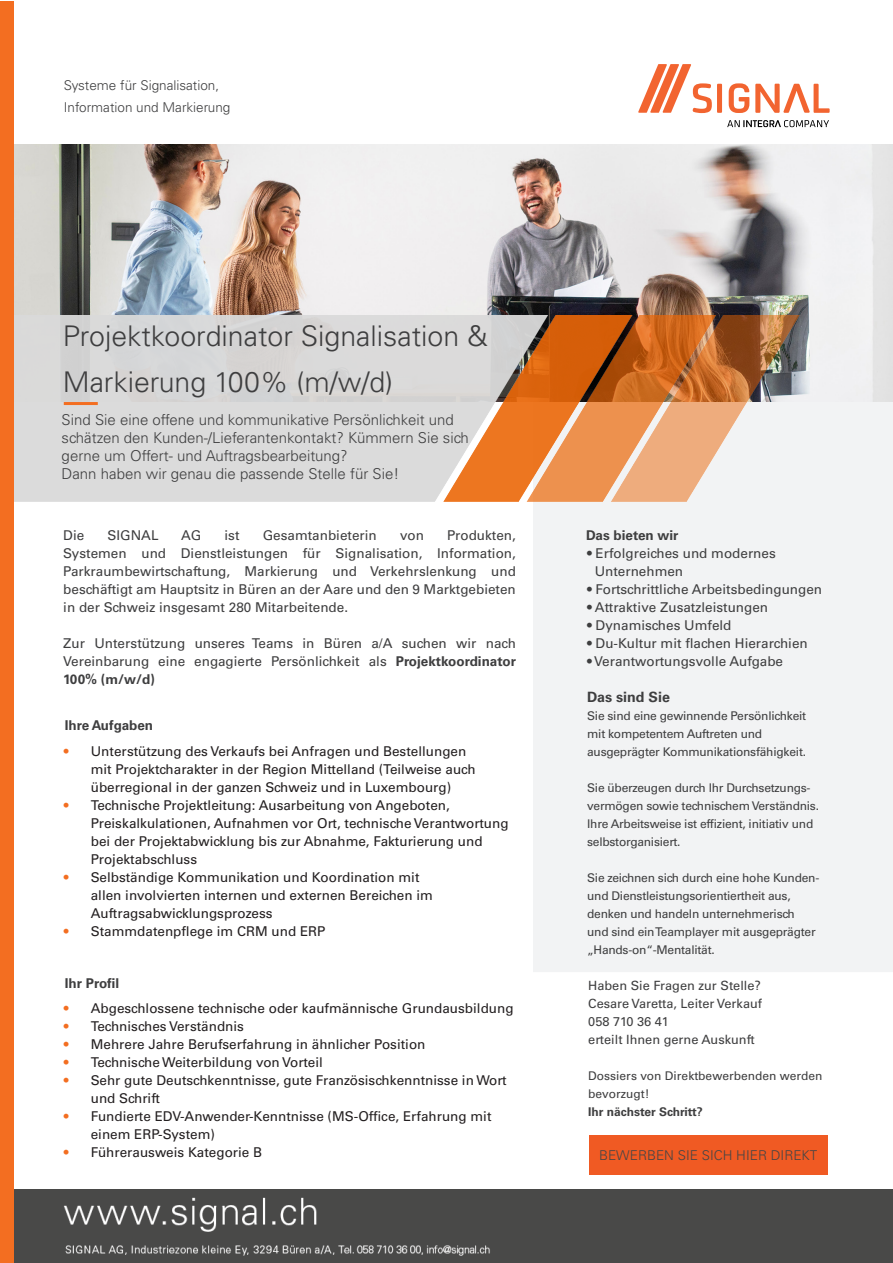
<style>
.page{position:relative;width:893px;height:1263px;background:#fff}
.page>*{position:absolute;margin:0;border:0;box-sizing:border-box;transform-origin:0 0}
.Beruf{font:300 28.5px "Univers LT Std";color:#3e3e3f}
.Lead{font:300 15px/18px "Univers LT Std";color:#3e3e3f}
.Lauftext{font:700 14.25px "Univers LT Std";color:#3e3e3f}
.Lauftext-2{font:13.5px/18px "Univers LT Std";color:#231f20}
.Untertitel{font:13.5px/18px "Univers LT Std";color:#3e3e3f;text-align:justify}
.Lauftext-3{font:13.5px/18px "Univers LT Std";color:#3e3e3f}
.Lauftext-4{font:300 13.5px "Univers LT Std";color:#3e3e3f}
.Lauftext-5{font:300 13.5px "Univers LT Std";color:#434546}
.Lauftext-6{font:700 13.5px "Univers LT Std";color:#3e3e3f}
.Untertitel-2{font:700 13.5px "Univers LT Std";color:#3e3e3f}
.Postfach{font:12.75px "Univers LT Std";color:#3e3e3f}
.Lauftext-7{font:12px/18px "Univers LT Std";letter-spacing:-.02em;color:#3e3e3f}
.Postfach-2{font:12px/18px "Univers LT Std";color:#3e3e3f}
.Postfach-3{font:700 12px "Univers LT Std";color:#3e3e3f}
.s1{font-weight:700}
.s2{color:#f36e21}
</style>
<div class="page">
<div style="left:533px;top:401px;width:360px;height:571px;background:#f2f3f4"></div>
<img style="left:0;top:1189px;width:893px;height:74px">
<img style="left:14px;top:145px;width:879px;height:256px">
<svg style="left:638px;top:64px;width:192px;height:49px"></svg>
<svg style="left:727px;top:120px;width:102px;height:7px"></svg>
<img style="left:14px;top:315px;width:793px;height:186px">
<hr style="left:64px;top:402px;width:34px;height:3px;background:#f36e21">
<div style="left:0;top:1px;width:14px;height:1261px;background:#f36e21"></div>
<div style="left:589px;top:1135px;width:238px;height:39px;background:#f05a23"></div>
<p class="Lauftext-4" style="left:64px;top:77px;width:157px">Systeme für Signalisation,</p>
<p class="Lauftext-4" style="left:64px;top:99px;width:168px">Information und Markierung</p>
<p class="Beruf" style="left:63px;top:318px;width:426px">Projektkoordinator Signalisation &amp;</p>
<p class="Beruf" style="left:63px;top:365px;width:332px">Markierung 100% (m/w/d)</p>
<p class="Lead" style="left:62px;top:410px;width:409px">Sind Sie eine offene und kommunikative Persönlichkeit und schätzen den Kunden-/Lieferantenkontakt? Kümmern Sie sich gerne um Offert- und Auftragsbearbeitung?</p>
<p class="Lead" style="left:62px;top:464px;width:339px">Dann haben wir genau die passende Stelle für Sie!</p>
<p class="Untertitel" style="left:63px;top:526px;width:23px">Die</p>
<p class="Untertitel" style="left:108px;top:526px;width:53px">SIGNAL</p>
<p class="Untertitel" style="left:181px;top:526px;width:21px">AG</p>
<p class="Untertitel" style="left:224px;top:526px;width:16px">ist</p>
<p class="Untertitel" style="left:263px;top:526px;width:116px">Gesamtanbieterin</p>
<p class="Untertitel" style="left:400px;top:526px;width:25px">von</p>
<p class="Untertitel" style="left:63px;top:526px;width:454px;text-indent:384px">Produkten, Systemen und Dienstleistungen für Signalisation, Information, Parkraumbewirtschaftung, Markierung und Verkehrslenkung und beschäftigt am Hauptsitz in Büren an der Aare und den 9 Marktgebieten in der Schweiz insgesamt 280 Mitarbeitende.</p>
<p class="Untertitel" style="left:63px;top:634px;width:454px">Zur Unterstützung unseres Teams in Büren a/A suchen wir nach Vereinbarung eine engagierte Persönlichkeit als <span class="s1">Projektkoordinator 100% (m/w/d)</span></p>
<p class="Lauftext-6" style="left:65px;top:717px;width:90px">Ihre Aufgaben</p>
<p class="Lauftext-2" style="left:91px;top:742px;width:386px;text-indent:-27px"><span class="s2">•</span> Unterstützung des Verkaufs bei Anfragen und Bestellungen mit Projektcharakter in der Region Mittelland (Teilweise auch überregional in der ganzen Schweiz und in Luxembourg)</p>
<p class="Lauftext-2" style="left:91px;top:796px;width:419px;text-indent:-27px"><span class="s2">•</span> Technische Projektleitung: Ausarbeitung von Angeboten, Preiskalkulationen, Aufnahmen vor Ort, technische Verantwortung bei der Projektabwicklung bis zur Abnahme, Fakturierung und Projektabschluss</p>
<p class="Lauftext-2" style="left:91px;top:868px;width:344px;text-indent:-27px"><span class="s2">•</span> Selbständige Kommunikation und Koordination mit allen involvierten internen und externen Bereichen im<br>Auftragsabwicklungsprozess</p>
<p class="Lauftext-2" style="left:64px;top:922px;width:263px"><span class="s2">•</span> Stammdatenpflege im CRM und ERP</p>
<p class="Untertitel-2" style="left:586px;top:527px;width:94px">Das bieten wir</p>
<p class="Lauftext-3" style="left:595px;top:544px;width:183px;text-indent:-8px">• Erfolgreiches und modernes<br>Unternehmen</p>
<p class="Lauftext-3" style="left:587px;top:580px;width:237px">• Fortschrittliche Arbeitsbedingungen</p>
<p class="Lauftext-3" style="left:587px;top:598px;width:182px">• Attraktive Zusatzleistungen</p>
<p class="Lauftext-3" style="left:587px;top:616px;width:146px">• Dynamisches Umfeld</p>
<p class="Lauftext-3" style="left:587px;top:634px;width:222px">• Du-Kultur mit flachen Hierarchien</p>
<p class="Lauftext-3" style="left:587px;top:652px;width:197px">• Verantwortungsvolle Aufgabe</p>
<p class="Lauftext" style="left:587px;top:689px;width:84px">Das sind Sie</p>
<p class="Lauftext-7" style="left:587px;top:707px;width:221px">Sie sind eine gewinnende Persönlichkeit</p>
<p class="Lauftext-7" style="left:587px;top:725px;width:220px">mit kompetentem Auftreten und ausgeprägter Kommunikationsfähigkeit.</p>
<p class="Lauftext-7" style="left:587px;top:779px;width:233px">Sie überzeugen durch Ihr Durchsetzungs&shy;vermögen sowie technischem Verständnis.<br>Ihre Arbeitsweise ist effizient, initiativ und selbstorganisiert.</p>
<p class="Lauftext-7" style="left:587px;top:869px;width:234px">Sie zeichnen sich durch eine hohe Kunden&shy;und Dienstleistungsorientiertheit aus, denken und handeln unternehmerisch und sind ein Teamplayer mit ausgeprägter „Hands-on“-Mentalität.</p>
<p class="Lauftext-6" style="left:65px;top:976px;width:56px">Ihr Profil</p>
<p class="Postfach" style="left:588px;top:978px;width:174px">Haben Sie Fragen zur Stelle?</p>
<p class="Postfach" style="left:588px;top:996px;width:175px">Cesare Varetta, Leiter Verkauf</p>
<p class="Postfach" style="left:588px;top:1014px;width:82px">058 710 36 41</p>
<p class="Postfach" style="left:588px;top:1032px;width:168px">erteilt Ihnen gerne Auskunft</p>
<p class="Postfach-2" style="left:588px;top:1067px;width:236px">Dossiers von Direktbewerbenden werden bevorzugt!</p>
<p class="Postfach-3" style="left:588px;top:1105px;width:116px">Ihr nächster Schritt?</p>
<p class="Lauftext-2" style="left:64px;top:999px;width:451px"><span class="s2">•</span> Abgeschlossene technische oder kaufmännische Grundausbildung</p>
<p class="Lauftext-2" style="left:64px;top:1017px;width:182px"><span class="s2">•</span> Technisches Verständnis</p>
<p class="Lauftext-2" style="left:64px;top:1035px;width:363px"><span class="s2">•</span> Mehrere Jahre Berufserfahrung in ähnlicher Position</p>
<p class="Lauftext-2" style="left:64px;top:1053px;width:261px"><span class="s2">•</span> Technische Weiterbildung von Vorteil</p>
<p class="Lauftext-2" style="left:91px;top:1071px;width:417px;text-indent:-27px"><span class="s2">•</span> Sehr gute Deutschkenntnisse, gute Französischkenntnisse in Wort und Schrift</p>
<p class="Lauftext-2" style="left:91px;top:1107px;width:402px;text-indent:-27px"><span class="s2">•</span> Fundierte EDV-Anwender-Kenntnisse (MS-Office, Erfahrung mit einem ERP-System)</p>
<p class="Lauftext-2" style="left:64px;top:1143px;width:200px"><span class="s2">•</span> Führerausweis Kategorie B</p>
<p class="Lauftext-5" style="left:599px;top:1147px;width:220px">BEWERBEN SIE SICH HIER DIREKT</p>
</div>
